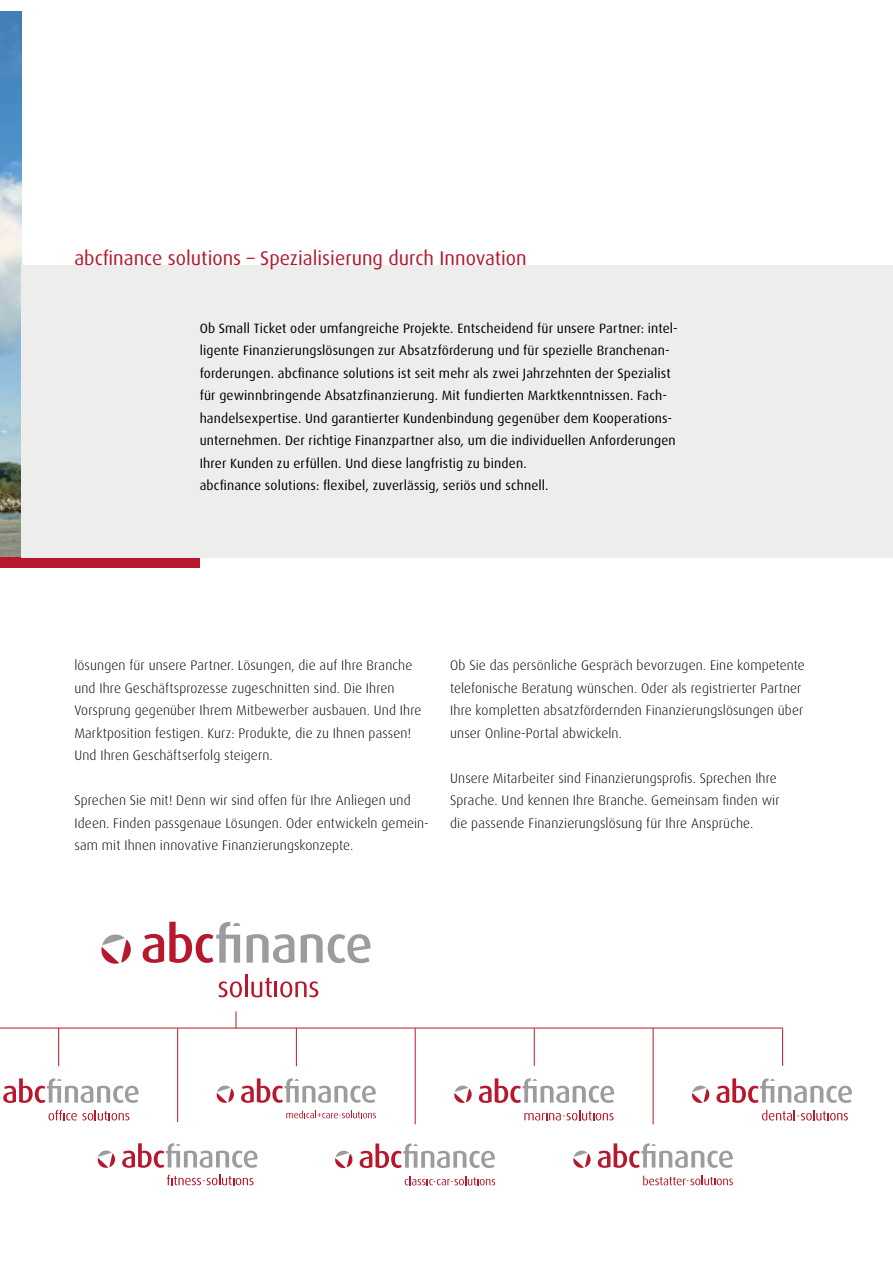
<style>
.page{position:relative;width:893px;height:1263px;background:#fff}
.page>*{position:absolute;margin:0;border:0;box-sizing:border-box;transform-origin:0 0}
.t1{font:19.8px "Dax";color:#b7182d}
.t2{font:300 13.8px/22.5px "Dax";letter-spacing:.01em;color:#000}
.t3{font:13.5px/22.5px "Dax";letter-spacing:.01em;color:#000}
</style>
<div class="page">
<img style="left:0;top:11px;width:21px;height:547px">
<div style="left:0;top:558px;width:200px;height:10px;background:#b7182d"></div>
<div style="left:21px;top:265px;width:872px;height:293px;background:#ededec"></div>
<svg style="left:247px;top:934px;width:47px;height:29px"></svg>
<svg style="left:301px;top:934px;width:70px;height:29px"></svg>
<svg style="left:143px;top:921px;width:97px;height:42px"></svg>
<svg style="left:101px;top:934px;width:30px;height:30px"></svg>
<svg style="left:218px;top:981px;width:24px;height:16px"></svg>
<hr style="left:245px;top:975px;width:3px;height:22px;background:#b7182d">
<svg style="left:251px;top:977px;width:67px;height:20px"></svg>
<svg style="left:236px;top:1011px;width:1px;height:17px"></svg>
<hr style="left:0;top:1028px;width:783px;height:1px;background:#b7182d">
<hr style="left:534px;top:1028px;width:1px;height:38px;background:#b7182d">
<svg style="left:524px;top:1110px;width:90px;height:10px"></svg>
<svg style="left:479px;top:1078px;width:135px;height:25px"></svg>
<svg style="left:454px;top:1085px;width:18px;height:18px"></svg>
<hr style="left:58px;top:1028px;width:1px;height:38px;background:#b7182d">
<svg style="left:49px;top:1110px;width:80px;height:10px"></svg>
<svg style="left:3px;top:1078px;width:136px;height:25px"></svg>
<svg style="left:122px;top:1143px;width:136px;height:25px"></svg>
<svg style="left:98px;top:1150px;width:17px;height:18px"></svg>
<svg style="left:167px;top:1174px;width:87px;height:11px"></svg>
<hr style="left:177px;top:1028px;width:1px;height:94px;background:#b7182d">
<hr style="left:296px;top:1028px;width:1px;height:38px;background:#b7182d">
<svg style="left:241px;top:1078px;width:135px;height:25px"></svg>
<svg style="left:217px;top:1085px;width:17px;height:18px"></svg>
<svg style="left:286px;top:1110px;width:90px;height:8px"></svg>
<hr style="left:415px;top:1028px;width:1px;height:96px;background:#b7182d">
<svg style="left:360px;top:1143px;width:135px;height:25px"></svg>
<svg style="left:335px;top:1150px;width:18px;height:18px"></svg>
<svg style="left:405px;top:1176px;width:90px;height:9px"></svg>
<svg style="left:598px;top:1143px;width:135px;height:25px"></svg>
<svg style="left:573px;top:1150px;width:18px;height:18px"></svg>
<svg style="left:643px;top:1176px;width:90px;height:9px"></svg>
<hr style="left:653px;top:1028px;width:1px;height:96px;background:#b7182d">
<svg style="left:716px;top:1078px;width:136px;height:25px"></svg>
<svg style="left:692px;top:1085px;width:18px;height:18px"></svg>
<svg style="left:762px;top:1110px;width:86px;height:10px"></svg>
<hr style="left:782px;top:1028px;width:1px;height:38px;background:#b7182d">
<h1 class="t1" style="left:74px;top:247px;width:454px">abcfinance solutions – Spezialisierung durch Innovation</h1>
<p class="t3" style="left:200px;top:317px;width:480px">Ob Small Ticket oder umfangreiche Projekte. Entscheidend für unsere Partner: intel&shy;ligente Finanzierungslösungen zur Absatzförderung und für spezielle Branchenan&shy;forderungen. abcfinance solutions ist seit mehr als zwei Jahrzehnten der Spezialist für gewinnbringende Absatzfinanzierung. Mit fundierten Marktkenntnissen. Fach&shy;handelsexpertise. Und garantierter Kundenbindung gegenüber dem Kooperations&shy;unternehmen. Der richtige Finanzpartner also, um die individuellen Anforderungen Ihrer Kunden zu erfüllen. Und diese langfristig zu binden.<br>abcfinance solutions: flexibel, zuverlässig, seriös und schnell.</p>
<p class="t2" style="left:74px;top:654px;width:349px">lösungen für unsere Partner. Lösungen, die auf Ihre Branche und Ihre Geschäftsprozesse zugeschnitten sind. Die Ihren Vorsprung gegenüber Ihrem Mitbewerber ausbauen. Und Ihre Marktposition festigen. Kurz: Produkte, die zu Ihnen passen!<br>Und Ihren Geschäftserfolg steigern.</p>
<p class="t2" style="left:74px;top:789px;width:356px">Sprechen Sie mit! Denn wir sind offen für Ihre Anliegen und<br>Ideen. Finden passgenaue Lösungen. Oder entwickeln gemein&shy;sam mit Ihnen innovative Finanzierungskonzepte.</p>
<p class="t2" style="left:450px;top:654px;width:356px">Ob Sie das persönliche Gespräch bevorzugen. Eine kompetente telefonische Beratung wünschen. Oder als registrierter Partner Ihre kompletten absatzfördernden Finanzierungslösungen über unser Online-Portal abwickeln.</p>
<p class="t2" style="left:450px;top:767px;width:331px">Unsere Mitarbeiter sind Finanzierungsprofis. Sprechen Ihre<br>Sprache. Und kennen Ihre Branche. Gemeinsam finden wir die passende Finanzierungslösung für Ihre Ansprüche.</p>
</div>
